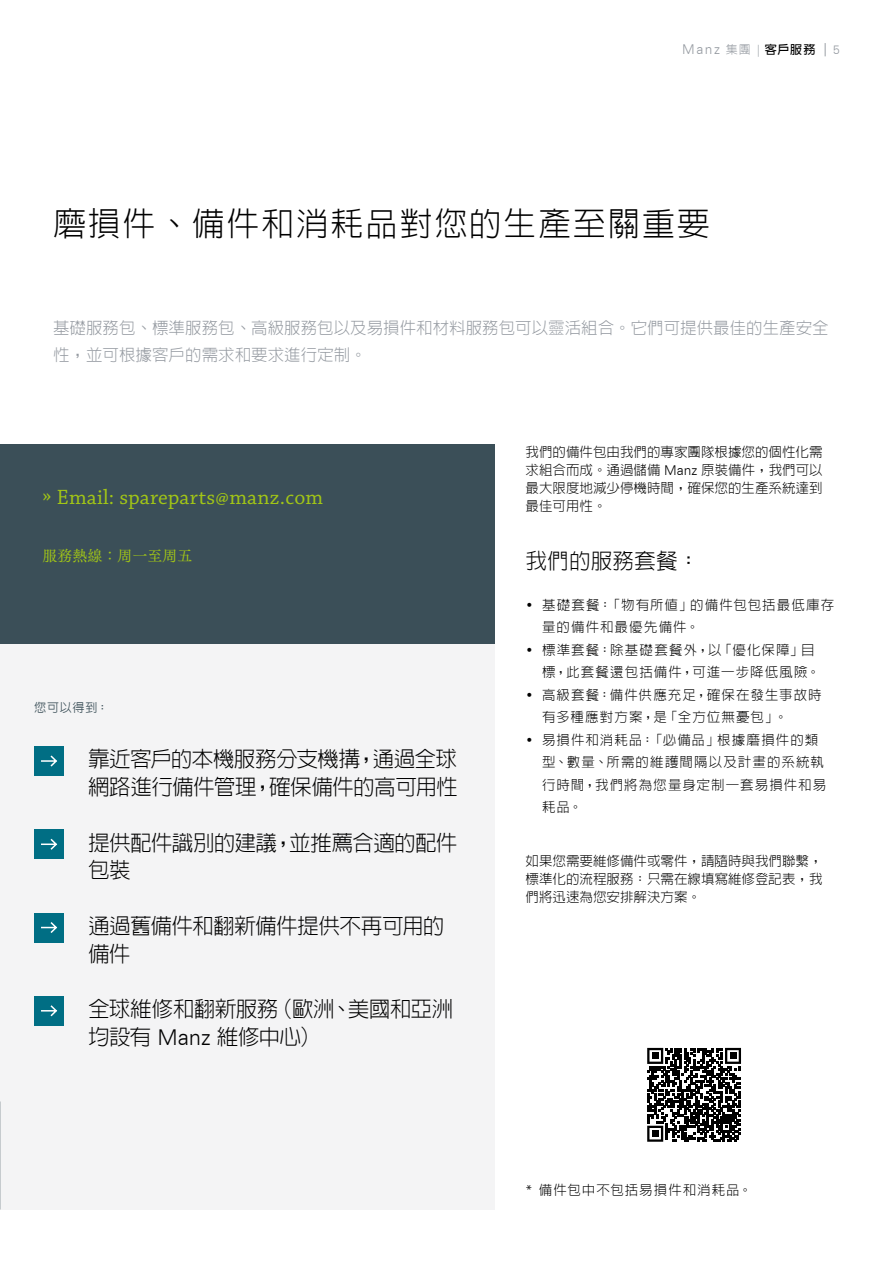
<style>
.page{position:relative;width:893px;height:1263px;background:#fff}
.page>*{position:absolute;margin:0;border:0;box-sizing:border-box;transform-origin:0 0}
.t1{font:300 33px "Lin Gothic";letter-spacing:.05em;color:#000}
.t2{font:300 21.75px/27.8px "Lin Gothic";letter-spacing:-.035em;color:#000}
.t3{font:21.75px "Chaparral Pro";letter-spacing:.01em;color:#a2c616}
.t4{font:300 21.75px "Lin Gothic";color:#000}
.t5{font:300 16.5px/27px "Lin Gothic";color:#9499a0}
.t6{font:15px "Ku Mincho";color:#a2c616}
.t7{font:300 13.5px/22.5px "Lin Gothic";letter-spacing:.07em;color:#000}
.t8{font:300 13.5px "Zurich BT";color:#9499a0}
.t9{font:500 12px "Lin Gothic";letter-spacing:.075em;color:#3b4f58}
.s1{font-family:"Lin Gothic";font-size:12px}
.s2{font-size:12px}
.s3{font-family:"New Gothic";font-weight:700;font-size:12px;color:#000}
.s4{font-family:"FZZDXJW GB1 0";font-weight:400}
.s5{font-family:"Zurich BT"}
</style>
<div class="page">
<div style="left:0;top:444px;width:494px;height:200px;background:#3b4f58"></div>
<div style="left:0;top:644px;width:494px;height:566px;background:#f4f4f5"></div>
<div style="left:34px;top:746px;width:30px;height:30px;background:#006e84"></div>
<svg style="left:41px;top:755px;width:16px;height:12px"></svg>
<div style="left:34px;top:829px;width:30px;height:30px;background:#006e84"></div>
<svg style="left:41px;top:838px;width:17px;height:12px"></svg>
<div style="left:34px;top:913px;width:30px;height:29px;background:#006e84"></div>
<svg style="left:41px;top:922px;width:17px;height:11px"></svg>
<div style="left:34px;top:996px;width:30px;height:30px;background:#006e84"></div>
<svg style="left:41px;top:1005px;width:17px;height:12px"></svg>
<svg style="left:647px;top:1048px;width:94px;height:94px"></svg>
<div style="left:652px;top:1052px;width:7px;height:7px;background:#000"></div>
<div style="left:730px;top:1052px;width:6px;height:7px;background:#000"></div>
<div style="left:652px;top:1130px;width:7px;height:7px;background:#000"></div>
<p class="t8" style="left:682px;top:41px;width:159px">Manz <span class="s1">集團</span> <span class="s2">|</span> <span class="s3">客戶服務</span> <span class="s4">|</span> <span class="s2">5</span></p>
<h1 class="t1" style="left:53px;top:207px;width:658px">磨損件、備件和消耗品對您的生產至關重要</h1>
<p class="t5" style="left:53px;top:314px;width:777px">基礎服務包、標準服務包、高級服務包以及易損件和材料服務包可以靈活組合。它們可提供最佳的生產安全性，並可根據客戶的需求和要求進行定制。</p>
<h2 class="t3" style="left:43px;top:485px;width:282px">» Email: spareparts@manz.com</h2>
<p class="t6" style="left:43px;top:548px;width:151px">服務熱線：周一至周五</p>
<p class="t9" style="left:34px;top:701px;width:76px">您可以得到：</p>
<h2 class="t2" style="left:88px;top:745px;width:371px">靠近客戶的本機服務分支機搆，通過全球網路進行備件管理，確保備件的高可用性</h2>
<h2 class="t2" style="left:88px;top:828px;width:371px">提供配件識別的建議，並推薦合適的配件包裝</h2>
<h2 class="t2" style="left:88px;top:912px;width:358px">通過舊備件和翻新備件提供不再可用的備件</h2>
<h2 class="t2" style="left:88px;top:995px;width:367px">全球維修和翻新服務（歐洲、美國和亞洲均設有 <span class="s5">Manz</span> 維修中心）</h2>
<p class="t7" style="left:525px;top:442px;width:299px;line-height:18px;text-align:justify">我們的備件包由我們的專家團隊根據您的個性化需求組合而成。通過儲備 <span class="s5">Manz</span> 原裝備件，我們可以最大限度地減少停機時間，確保您的生產系統達到最佳可用性。</p>
<h2 class="t4" style="left:525px;top:550px;width:175px">我們的服務套餐：</h2>
<p class="t7" style="left:542px;top:593px;width:294px;text-indent:-16px"><span class="s5">•</span> 基礎套餐：「物有所值」的備件包包括最低庫存量的備件和最優先備件。</p>
<p class="t7" style="left:542px;top:638px;width:280px;text-indent:-16px"><span class="s5">•</span> 標準套餐：除基礎套餐外，以「優化保障」目標，此套餐還包括備件，可進一步降低風險。</p>
<p class="t7" style="left:542px;top:683px;width:281px;text-indent:-16px"><span class="s5">•</span> 高級套餐：備件供應充足，確保在發生事故時有多種應對方案，是「全方位無憂包」。</p>
<p class="t7" style="left:542px;top:728px;width:286px;text-indent:-16px"><span class="s5">•</span> 易損件和消耗品：「必備品」根據磨損件的類型、數量、所需的維護間隔以及計畫的系統執行時間，我們將為您量身定制一套易損件和易耗品。</p>
<p class="t7" style="left:525px;top:852px;width:299px;line-height:18px;text-align:justify">如果您需要維修備件或零件，請隨時與我們聯繫，標準化的流程服務：只需在線填寫維修登記表，我們將迅速為您安排解決方案。</p>
<p class="t7" style="left:525px;top:1178px;width:228px"><span class="s5">*</span> 備件包中不包括易損件和消耗品。</p>
</div>
